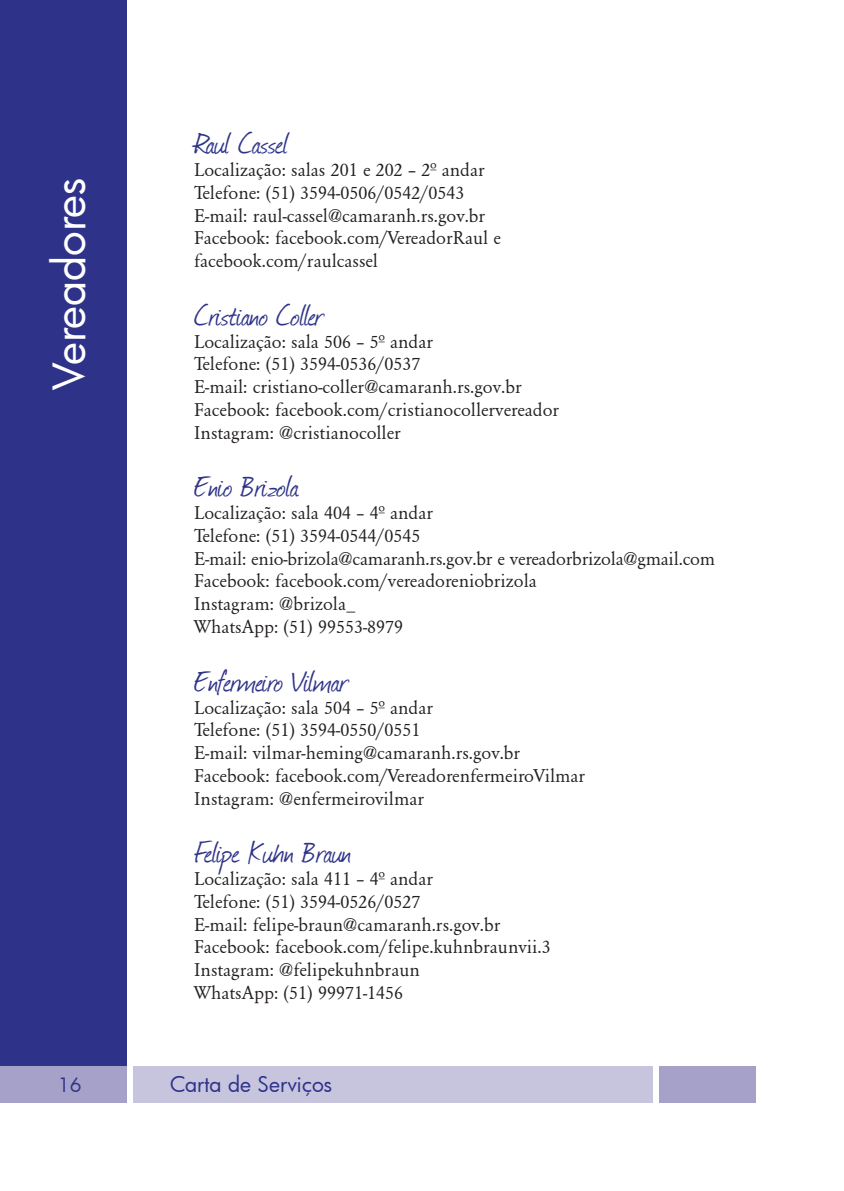
<style>
.page{position:relative;width:844px;height:1191px;background:#fff}
.page>*{position:absolute;margin:0;border:0;box-sizing:border-box;transform-origin:0 0}
.t1{font:43.75px "Futura";letter-spacing:-.005em;color:#fff}
.t2{font:35px "Journal";color:#2e3389}
.t3{font:35px "Journal";letter-spacing:-.025em;color:#2e3389}
.t4{font:21px "Futura";color:#2e3389}
.t5{font:19.25px/22.8px "Garamond";color:#231f20}
.t6{font:19.25px "Futura";color:#2e3389}
.s1{color:#231f20}
</style>
<div class="page">
<div style="left:0;top:0;width:126px;height:1066px;background:#2e3389"></div>
<div style="left:133px;top:1066px;width:519px;height:37px;background:#c7c4de"></div>
<div style="left:659px;top:1066px;width:97px;height:37px;background:#a6a1c9"></div>
<div style="left:0;top:1066px;width:126px;height:37px;background:#a6a1c9"></div>
<h1 class="t1" style="left:40px;top:389px;width:213px;rotate:-90deg">Vereadores</h1>
<h2 class="t2" style="left:194px;top:120px;width:96px">Raul Cassel</h2>
<p class="t5" style="left:194px;top:158px;width:308px">Localização: salas 201 e 202 – 2ª andar Telefone: (51) 3594-0506/0542/0543<br>E-mail: raul-cassel@camaranh.rs.gov.br Facebook: facebook.com/VereadorRaul e facebook.com/raulcassel</p>
<h2 class="t2" style="left:194px;top:291px;width:131px">Cristiano Coller</h2>
<p class="t5" style="left:194px;top:330px;width:366px">Localização: sala 506 – 5ª andar<br>Telefone: (51) 3594-0536/0537<br>E-mail: cristiano-coller@camaranh.rs.gov.br Facebook: facebook.com/cristianocollervereador Instagram: @cristianocoller</p>
<h2 class="t2" style="left:194px;top:463px;width:106px">Enio Brizola</h2>
<p class="t5" style="left:194px;top:501px;width:522px">Localização: sala 404 – 4ª andar<br>Telefone: (51) 3594-0544/0545<br>E-mail: enio-brizola@camaranh.rs.gov.br e vereadorbrizola@gmail.com Facebook: facebook.com/vereadoreniobrizola<br>Instagram: @brizola_<br>WhatsApp: (51) 99553-8979</p>
<h2 class="t3" style="left:194px;top:657px;width:156px">Enfermeiro Vilmar</h2>
<p class="t5" style="left:194px;top:696px;width:392px">Localização: sala 504 – 5ª andar<br>Telefone: (51) 3594-0550/0551<br>E-mail: vilmar-heming@camaranh.rs.gov.br Facebook: facebook.com/VereadorenfermeiroVilmar Instagram: @enfermeirovilmar</p>
<h2 class="t2" style="left:194px;top:829px;width:159px">Felipe Kuhn Braun</h2>
<p class="t5" style="left:194px;top:867px;width:358px">Localização: sala 411 – 4ª andar<br>Telefone: (51) 3594-0526/0527<br>E-mail: felipe-braun@camaranh.rs.gov.br Facebook: facebook.com/felipe.kuhnbraunvii.3<br>Instagram: @felipekuhnbraun<br>WhatsApp: (51) 99971-1456</p>
<p class="t6" style="left:58px;top:1071px;width:54px">16 <span class="s1">16</span></p>
<p class="t4" style="left:170px;top:1070px;width:163px">Carta de Serviços</p>
</div>
